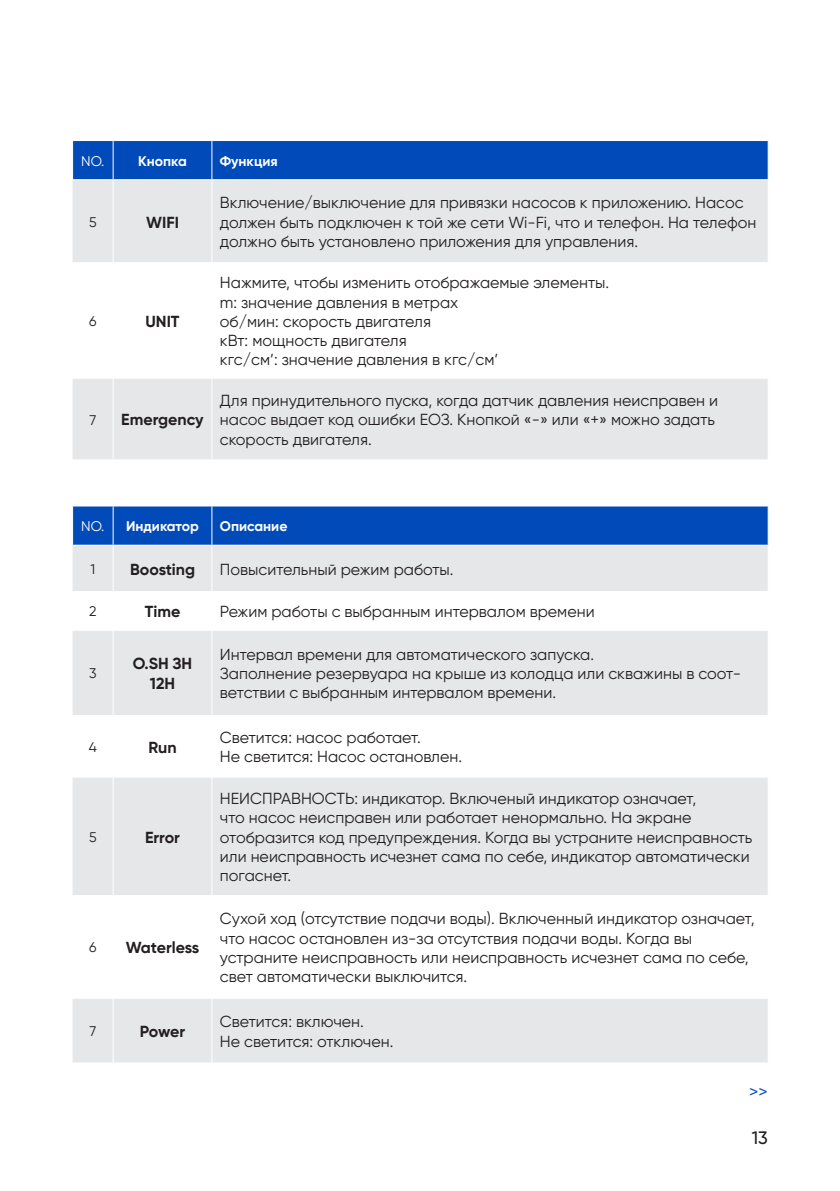
<style>
.page{position:relative;width:840px;height:1191px;background:#fff}
.page>*{position:absolute;margin:0;border:0;box-sizing:border-box;transform-origin:0 0}
.t1{font:500 18px "Gilroy";color:#231f20}
.Осно_текст_по_формат{font:18px "Gilroy";color:#004aba}
.Текст_для_таблиц{font:16px/19.2px "Gilroy";color:#231f20}
.Текст_для_таблиц-2{font:700 16px/20px "Gilroy";color:#231f20;text-align:center}
.Текст_для_таблиц-3{font:700 14px "Gilroy";color:#fff}
.Текст_для_таблиц-4{font:14px "Gilroy";color:#231f20}
.Текст_для_таблиц-5{font:14px "Gilroy";color:#fff}
</style>
<div class="page">
<div style="left:73px;top:141px;width:694px;height:38px;background:#004aba"></div>
<div style="left:72px;top:180px;width:695px;height:279px;background:#e6e7e9"></div>
<svg style="left:72px;top:262px;width:695px;height:116px"></svg>
<hr style="left:113px;top:141px;width:1px;height:38px;background:#fff">
<hr style="left:211px;top:141px;width:1px;height:38px;background:#fff">
<hr style="left:113px;top:180px;width:1px;height:82px;background:#fff">
<hr style="left:211px;top:180px;width:1px;height:82px;background:#fff">
<hr style="left:113px;top:262px;width:1px;height:116px;background:#fff">
<hr style="left:211px;top:262px;width:1px;height:116px;background:#fff">
<hr style="left:113px;top:378px;width:1px;height:81px;background:#fff">
<hr style="left:211px;top:378px;width:1px;height:81px;background:#fff">
<div style="left:73px;top:506px;width:694px;height:38px;background:#004aba"></div>
<div style="left:72px;top:546px;width:695px;height:516px;background:#e6e7e9"></div>
<svg style="left:72px;top:591px;width:695px;height:39px"></svg>
<svg style="left:72px;top:715px;width:695px;height:283px"></svg>
<hr style="left:113px;top:506px;width:1px;height:38px;background:#fff">
<hr style="left:211px;top:506px;width:1px;height:38px;background:#fff">
<hr style="left:113px;top:546px;width:1px;height:45px;background:#fff">
<hr style="left:211px;top:546px;width:1px;height:45px;background:#fff">
<hr style="left:113px;top:591px;width:1px;height:39px;background:#fff">
<hr style="left:211px;top:591px;width:1px;height:39px;background:#fff">
<hr style="left:113px;top:630px;width:1px;height:85px;background:#fff">
<hr style="left:211px;top:630px;width:1px;height:85px;background:#fff">
<hr style="left:113px;top:715px;width:1px;height:62px;background:#fff">
<hr style="left:211px;top:715px;width:1px;height:62px;background:#fff">
<hr style="left:113px;top:777px;width:1px;height:118px;background:#fff">
<hr style="left:211px;top:777px;width:1px;height:118px;background:#fff">
<hr style="left:113px;top:895px;width:1px;height:103px;background:#fff">
<hr style="left:211px;top:895px;width:1px;height:103px;background:#fff">
<hr style="left:113px;top:998px;width:1px;height:64px;background:#fff">
<hr style="left:211px;top:998px;width:1px;height:64px;background:#fff">
<p class="Текст_для_таблиц-5" style="left:81px;top:152px;width:25px">NO.</p>
<p class="Текст_для_таблиц-3" style="left:138px;top:152px;width:50px">Кнопка</p>
<p class="Текст_для_таблиц-3" style="left:220px;top:152px;width:59px">Функция</p>
<p class="Текст_для_таблиц-4" style="left:89px;top:213px;width:9px">5</p>
<p class="Текст_для_таблиц-2" style="left:146px;top:212px;width:34px">WIFI</p>
<p class="Текст_для_таблиц-4" style="left:89px;top:312px;width:9px">6</p>
<p class="Текст_для_таблиц-2" style="left:145px;top:311px;width:36px">UNIT</p>
<p class="Текст_для_таблиц-4" style="left:89px;top:411px;width:8px">7</p>
<p class="Текст_для_таблиц-2" style="left:121px;top:410px;width:84px">Emergency</p>
<p class="Текст_для_таблиц" style="left:220px;top:193px;width:537px">Включение/выключение для привязки насосов к приложению. Насос должен быть подключен к той же сети Wi-Fi, что и телефон. На телефон должно быть установлено приложения для управления.</p>
<p class="Текст_для_таблиц" style="left:220px;top:273px;width:390px">Нажмите, чтобы изменить отображаемые элементы.</p>
<p class="Текст_для_таблиц" style="left:220px;top:292px;width:240px">m: значение давления в метрах</p>
<p class="Текст_для_таблиц" style="left:220px;top:311px;width:212px">об/мин: скорость двигателя</p>
<p class="Текст_для_таблиц" style="left:220px;top:331px;width:188px">кВт: мощность двигателя</p>
<p class="Текст_для_таблиц" style="left:220px;top:350px;width:280px">кгс/см’: значение давления в кгс/см’</p>
<p class="Текст_для_таблиц" style="left:220px;top:391px;width:499px">Для принудительного пуска, когда датчик давления неисправен и</p>
<p class="Текст_для_таблиц" style="left:220px;top:410px;width:496px">насос выдает код ошибки ЕОЗ. Кнопкой «-» или «+» можно задать скорость двигателя.</p>
<p class="Текст_для_таблиц-5" style="left:81px;top:518px;width:25px">NO.</p>
<p class="Текст_для_таблиц-3" style="left:126px;top:517px;width:74px">Индикатор</p>
<p class="Текст_для_таблиц-3" style="left:220px;top:517px;width:69px">Описание</p>
<p class="Текст_для_таблиц-4" style="left:90px;top:560px;width:6px">1</p>
<p class="Текст_для_таблиц-2" style="left:130px;top:559px;width:66px">Boosting</p>
<p class="Текст_для_таблиц" style="left:220px;top:559px;width:235px">Повысительный режим работы.</p>
<p class="Текст_для_таблиц-4" style="left:89px;top:603px;width:9px">2</p>
<p class="Текст_для_таблиц-2" style="left:145px;top:601px;width:37px">Time</p>
<p class="Текст_для_таблиц" style="left:220px;top:602px;width:376px">Режим работы с выбранным интервалом времени</p>
<p class="Текст_для_таблиц-4" style="left:89px;top:665px;width:9px">3</p>
<p class="Текст_для_таблиц-2" style="left:133px;top:653px;width:61px">O.SH ЗН<br>12Н</p>
<p class="Текст_для_таблиц" style="left:220px;top:644px;width:522px">Интервал времени для автоматического запуска.<br>Заполнение резервуара на крыше из колодца или скважины в соот&shy;ветствии с выбранным интервалом времени.</p>
<p class="Текст_для_таблиц-4" style="left:89px;top:738px;width:10px">4</p>
<p class="Текст_для_таблиц-2" style="left:148px;top:737px;width:30px">Run</p>
<p class="Текст_для_таблиц-4" style="left:89px;top:828px;width:9px">5</p>
<p class="Текст_для_таблиц-2" style="left:145px;top:827px;width:36px">Error</p>
<p class="Текст_для_таблиц-4" style="left:89px;top:939px;width:9px">6</p>
<p class="Текст_для_таблиц-2" style="left:126px;top:937px;width:75px">Waterless</p>
<p class="Текст_для_таблиц-4" style="left:89px;top:1022px;width:8px">7</p>
<p class="Текст_для_таблиц-2" style="left:140px;top:1021px;width:47px">Power</p>
<p class="Текст_для_таблиц" style="left:220px;top:727px;width:202px">Светится: насос работает.</p>
<p class="Текст_для_таблиц" style="left:220px;top:747px;width:243px">Не светится: Насос остановлен.</p>
<p class="Текст_для_таблиц" style="left:220px;top:789px;width:533px">НЕИСПРАВНОСТЬ: индикатор. Включеный индикатор означает,<br>что насос неисправен или работает ненормально. На экране отобразится код предупреждения. Когда вы устраните неисправность или неисправность исчезнет сама по себе, индикатор автоматически погаснет.</p>
<p class="Текст_для_таблиц" style="left:220px;top:909px;width:536px">Сухой ход (отсутствие подачи воды). Включенный индикатор означает, что насос остановлен из-за отсутствия подачи воды. Когда вы устраните неисправность или неисправность исчезнет сама по себе, свет автоматически выключится.</p>
<p class="Текст_для_таблиц" style="left:220px;top:1012px;width:145px">Светится: включен.</p>
<p class="Текст_для_таблиц" style="left:220px;top:1031px;width:175px">Не светится: отключен.</p>
<p class="Осно_текст_по_формат" style="left:748px;top:1080px;width:20px">&gt;&gt;</p>
<p class="t1" style="left:751px;top:1126px;width:18px">13</p>
</div>
